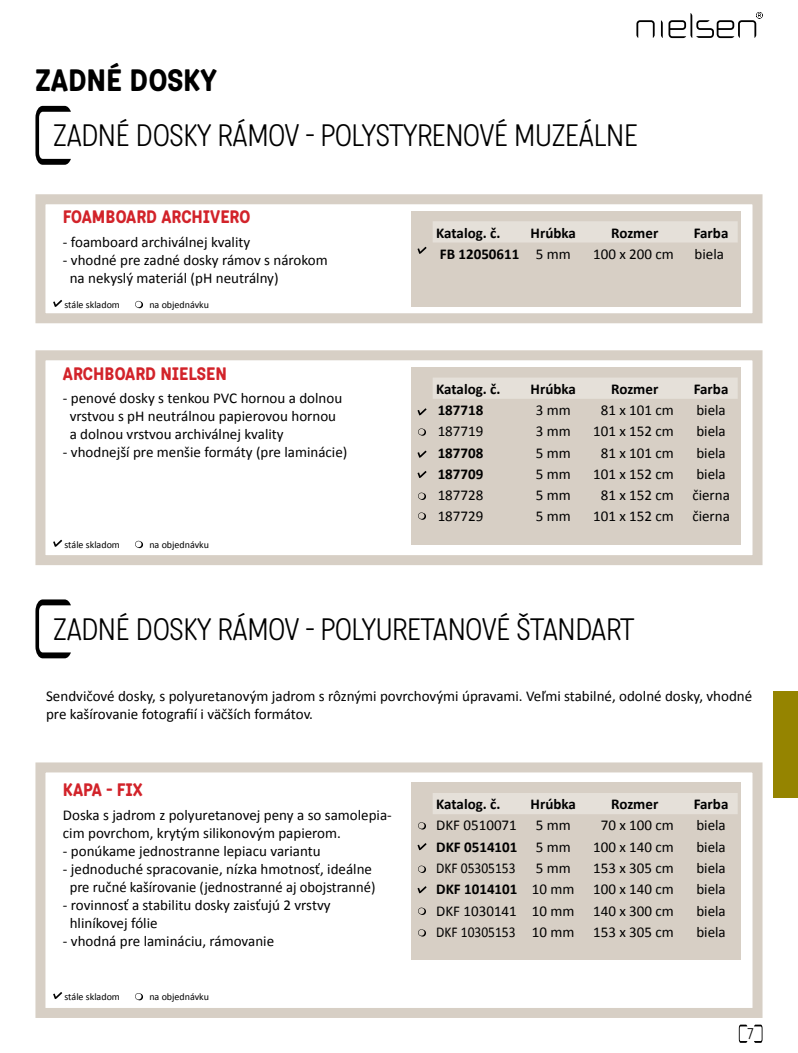
<style>
.page{position:relative;width:798px;height:1053px;background:#fff}
.page>*{position:absolute;margin:0;border:0;box-sizing:border-box;transform-origin:0 0}
.t1{font:300 30px "Katarine Std";letter-spacing:-.01em;color:#000}
.t2{font:500 30px "Katarine Std";color:#000}
.t3{font:500 17.5px "Katarine Std";color:#d2232a}
.t4{font:15px/18px "Calibri";color:#000}
.t5{font:700 15px "Calibri";color:#000}
.t6{font:15px "Calibri";color:#000;scale:.9 1}
.t7{font:300 15px "Katarine";color:#000}
.t8{font:10px "Calibri";color:#000}
.s1{font-weight:400}
.s2{font-weight:700}
</style>
<div class="page">
<svg style="left:738px;top:1024px;width:9px;height:18px"></svg>
<svg style="left:754px;top:1024px;width:8px;height:18px"></svg>
<svg style="left:636px;top:20px;width:18px;height:18px"></svg>
<svg style="left:660px;top:20px;width:2px;height:18px"></svg>
<svg style="left:668px;top:12px;width:94px;height:26px"></svg>
<div style="left:772px;top:691px;width:25px;height:106px;background:#958400"></div>
<div style="left:35px;top:762px;width:727px;height:255px;background:#fff;border:10px solid #d7cfc5"></div>
<div style="left:411px;top:782px;width:330px;height:177px;background:#d7cfc5"></div>
<div style="left:433px;top:793px;width:304px;height:21px;background:#e5e0d9"></div>
<div style="left:35px;top:194px;width:727px;height:129px;background:#fff;border:10px solid #d7cfc5"></div>
<div style="left:411px;top:211px;width:330px;height:95px;background:#d7cfc5"></div>
<div style="left:433px;top:221px;width:304px;height:21px;background:#e5e0d9"></div>
<div style="left:35px;top:350px;width:727px;height:215px;background:#fff;border:10px solid #d7cfc5"></div>
<div style="left:411px;top:367px;width:330px;height:178px;background:#d7cfc5"></div>
<div style="left:433px;top:378px;width:304px;height:21px;background:#e5e0d9"></div>
<svg style="left:418px;top:512px;width:8px;height:7px"></svg>
<svg style="left:418px;top:492px;width:8px;height:8px"></svg>
<svg style="left:418px;top:822px;width:8px;height:7px"></svg>
<svg style="left:418px;top:865px;width:8px;height:7px"></svg>
<svg style="left:418px;top:907px;width:8px;height:7px"></svg>
<svg style="left:418px;top:929px;width:8px;height:7px"></svg>
<svg style="left:418px;top:428px;width:8px;height:7px"></svg>
<svg style="left:417px;top:247px;width:9px;height:7px"></svg>
<svg style="left:417px;top:408px;width:9px;height:7px"></svg>
<svg style="left:417px;top:450px;width:9px;height:8px"></svg>
<svg style="left:417px;top:471px;width:9px;height:7px"></svg>
<svg style="left:417px;top:843px;width:9px;height:7px"></svg>
<svg style="left:417px;top:886px;width:9px;height:7px"></svg>
<svg style="left:53px;top:300px;width:9px;height:7px"></svg>
<svg style="left:135px;top:301px;width:8px;height:7px"></svg>
<svg style="left:53px;top:539px;width:9px;height:8px"></svg>
<svg style="left:135px;top:540px;width:8px;height:8px"></svg>
<svg style="left:53px;top:992px;width:9px;height:7px"></svg>
<svg style="left:135px;top:993px;width:8px;height:7px"></svg>
<svg style="left:35px;top:106px;width:36px;height:59px"></svg>
<svg style="left:35px;top:599px;width:36px;height:59px"></svg>
<h1 class="t2" style="left:35px;top:59px;width:183px">ZADNÉ DOSKY</h1>
<h1 class="t1" style="left:53px;top:117px;width:586px">ZADNÉ DOSKY RÁMOV - POLYSTYRENOVÉ MUZEÁLNE</h1>
<p class="t3" style="left:63px;top:205px;width:189px">FOAMBOARD ARCHIVERO</p>
<p class="t4" style="left:63px;top:232px;width:189px">- foamboard archiválnej kvality</p>
<p class="t4" style="left:70px;top:250px;width:259px;text-indent:-7px">- vhodné pre zadné dosky rámov s nárokom na nekyslý materiál (pH neutrálny)</p>
<p class="t8" style="left:64px;top:298px;width:57px">stále skladom</p>
<p class="t8" style="left:149px;top:298px;width:61px">na objednávku</p>
<p class="t3" style="left:63px;top:361px;width:165px">ARCHBOARD NIELSEN</p>
<p class="t4" style="left:70px;top:388px;width:274px;text-indent:-7px">- penové dosky s tenkou PVC hornou a dolnou vrstvou s pH neutrálnou papierovou hornou a dolnou vrstvou archiválnej kvality</p>
<p class="t4" style="left:63px;top:442px;width:286px">- vhodnejší pre menšie formáty (pre laminácie)</p>
<p class="t8" style="left:64px;top:538px;width:57px">stále skladom</p>
<p class="t8" style="left:149px;top:538px;width:61px">na objednávku</p>
<p class="t5" style="left:436px;top:223px;width:66px">Katalog. č.</p>
<p class="t5" style="left:530px;top:223px;width:47px">Hrúbka</p>
<p class="t5" style="left:611px;top:223px;width:49px">Rozmer</p>
<p class="t5" style="left:693px;top:223px;width:36px">Farba</p>
<p class="t5" style="left:439px;top:244px;width:132px">FB 12050611 <span class="s1">5 mm</span></p>
<p class="t4" style="left:593px;top:245px;width:82px">100 x 200 cm</p>
<p class="t4" style="left:694px;top:245px;width:31px">biela</p>
<p class="t5" style="left:436px;top:379px;width:66px">Katalog. č.</p>
<p class="t5" style="left:530px;top:379px;width:47px">Hrúbka</p>
<p class="t5" style="left:611px;top:379px;width:49px">Rozmer</p>
<p class="t5" style="left:693px;top:379px;width:36px">Farba</p>
<p class="t5" style="left:437px;top:400px;width:47px">187718</p>
<p class="t4" style="left:535px;top:401px;width:36px">3 mm</p>
<p class="t4" style="left:600px;top:401px;width:75px">81 x 101 cm</p>
<p class="t4" style="left:696px;top:401px;width:31px">biela</p>
<p class="t4" style="left:437px;top:422px;width:47px">187719</p>
<p class="t4" style="left:535px;top:422px;width:36px">3 mm</p>
<p class="t4" style="left:593px;top:422px;width:82px">101 x 152 cm</p>
<p class="t4" style="left:696px;top:422px;width:31px">biela</p>
<p class="t5" style="left:437px;top:443px;width:47px">187708</p>
<p class="t4" style="left:535px;top:443px;width:36px">5 mm</p>
<p class="t4" style="left:600px;top:443px;width:75px">81 x 101 cm</p>
<p class="t4" style="left:696px;top:443px;width:31px">biela</p>
<p class="t5" style="left:437px;top:464px;width:47px">187709</p>
<p class="t4" style="left:535px;top:465px;width:36px">5 mm</p>
<p class="t4" style="left:593px;top:465px;width:82px">101 x 152 cm</p>
<p class="t4" style="left:696px;top:465px;width:31px">biela</p>
<p class="t4" style="left:437px;top:486px;width:47px">187728</p>
<p class="t4" style="left:535px;top:486px;width:36px">5 mm</p>
<p class="t4" style="left:600px;top:486px;width:130px">81 x 152 cm čierna</p>
<p class="t4" style="left:437px;top:507px;width:47px">187729</p>
<p class="t4" style="left:535px;top:507px;width:36px">5 mm</p>
<p class="t4" style="left:593px;top:507px;width:138px">101 x 152 cm čierna</p>
<h1 class="t1" style="left:53px;top:610px;width:582px">ZADNÉ DOSKY RÁMOV - POLYURETANOVÉ ŠTANDART</h1>
<p class="t4" style="left:46px;top:687px;width:707px">Sendvičové dosky, s polyuretanovým jadrom s rôznými povrchovými úpravami. Veľmi stabilné, odolné dosky, vhodné pre kašírovanie fotografií i väčších formátov.</p>
<p class="t3" style="left:63px;top:778px;width:81px">KAPA - FIX</p>
<p class="t4" style="left:63px;top:805px;width:330px">Doska s jadrom z polyuretanovej peny a so samolepia&shy;cim povrchom, krytým silikonovým papierom.</p>
<p class="t4" style="left:63px;top:841px;width:259px">- ponúkame jednostranne lepiacu variantu</p>
<p class="t4" style="left:63px;top:859px;width:314px;text-align:center">- jednoduché spracovanie, nízka hmotnosť, ideálne pre ručné kašírovanie (jednostranné aj obojstranné)</p>
<p class="t4" style="left:70px;top:895px;width:262px;text-indent:-7px">- rovinnosť a stabilitu dosky zaisťujú 2 vrstvy hliníkovej fólie</p>
<p class="t4" style="left:63px;top:931px;width:213px">- vhodná pre lamináciu, rámovanie</p>
<p class="t8" style="left:64px;top:990px;width:57px">stále skladom</p>
<p class="t8" style="left:149px;top:990px;width:61px">na objednávku</p>
<p class="t5" style="left:436px;top:794px;width:66px">Katalog. č.</p>
<p class="t5" style="left:530px;top:794px;width:47px">Hrúbka</p>
<p class="t5" style="left:611px;top:794px;width:49px">Rozmer</p>
<p class="t5" style="left:693px;top:794px;width:36px">Farba</p>
<p class="t4" style="left:436px;top:816px;width:82px">DKF 0510071</p>
<p class="t4" style="left:535px;top:816px;width:36px">5 mm</p>
<p class="t4" style="left:600px;top:816px;width:75px">70 x 100 cm</p>
<p class="t4" style="left:696px;top:816px;width:31px">biela</p>
<p class="t5" style="left:436px;top:837px;width:136px">DKF 0514101 <span class="s1">5 mm</span></p>
<p class="t4" style="left:593px;top:837px;width:82px">100 x 140 cm</p>
<p class="t4" style="left:696px;top:837px;width:31px">biela</p>
<p class="t6" style="left:436px;top:858px;width:90px">DKF 05305153</p>
<p class="t4" style="left:535px;top:859px;width:36px">5 mm</p>
<p class="t4" style="left:593px;top:859px;width:82px">153 x 305 cm</p>
<p class="t4" style="left:696px;top:859px;width:31px">biela</p>
<p class="t4" style="left:436px;top:880px;width:239px"><span class="s2">DKF 1014101</span> 10 mm 100 x 140 cm</p>
<p class="t4" style="left:696px;top:880px;width:31px">biela</p>
<p class="t4" style="left:436px;top:901px;width:239px">DKF 1030141 10 mm 140 x 300 cm</p>
<p class="t4" style="left:696px;top:901px;width:31px">biela</p>
<p class="t6" style="left:436px;top:922px;width:265px">DKF 10305153 10 mm 153 x 305 cm</p>
<p class="t4" style="left:696px;top:922px;width:31px">biela</p>
<p class="t7" style="left:746px;top:1025px;width:10px">7</p>
</div>
